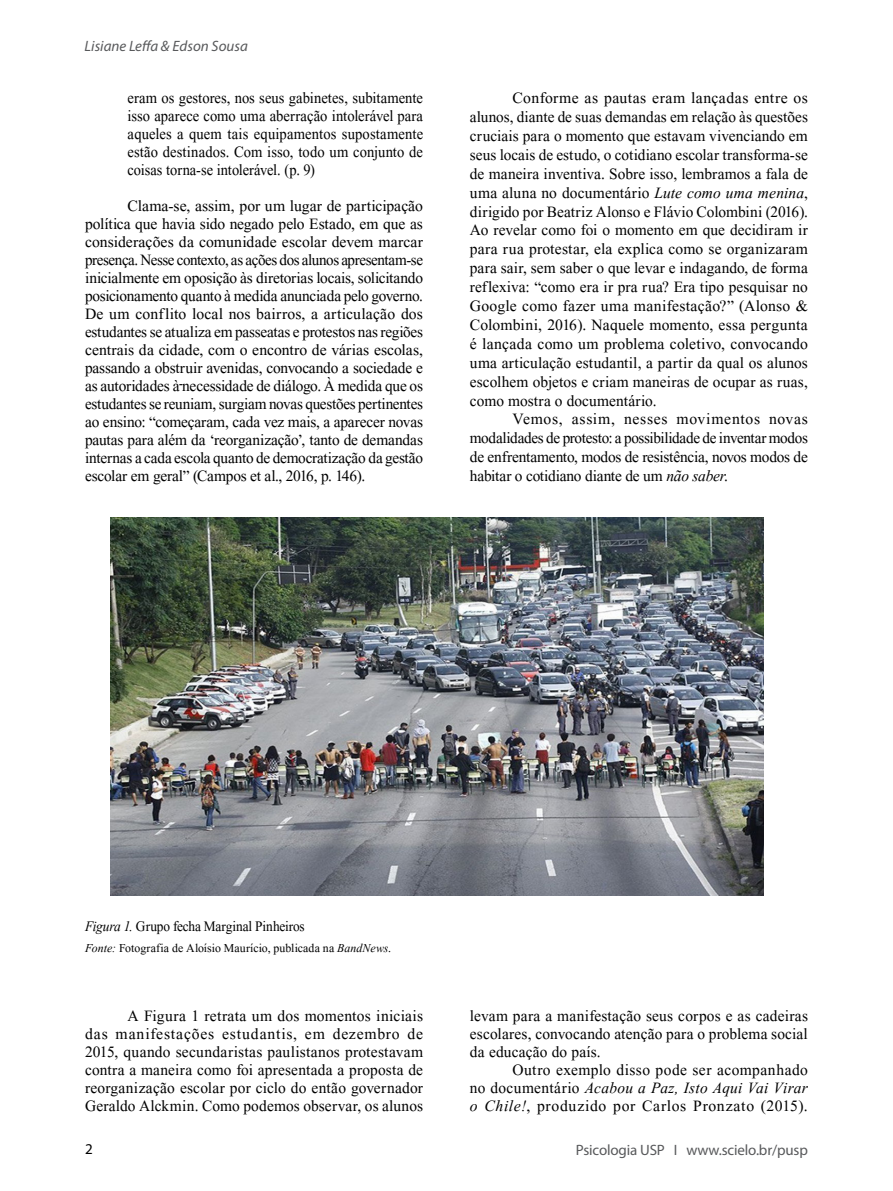
<style>
.page{position:relative;width:893px;height:1191px;background:#fff}
.page>*{position:absolute;margin:0;border:0;box-sizing:border-box;transform-origin:0 0}
.t1{font:19.5px/18px "Aparajita";letter-spacing:.005em;color:#000;text-align:justify}
.t2{font:19.5px/18px "Aparajita";letter-spacing:.005em;color:#000;text-align:justify;scale:.93 1}
.t3{font:18px "Aparajita";letter-spacing:-.005em;color:#000;scale:.92 1}
.t4{font:15px "Aparajita";letter-spacing:.005em;color:#000}
.t5{font:15px "Myriad Pro";letter-spacing:-.01em;color:#58595b}
.t6{font:italic 15px "Myriad Pro";color:#58595b}
.t7{font:15px "Myriad Pro";color:#000}
.s1{font-style:italic}
</style>
<div class="page">
<img style="left:110px;top:517px;width:653px;height:378px">
<p class="t6" style="left:85px;top:36px;width:165px">Lisiane Leffa &amp; Edson Sousa</p>
<p class="t2" style="left:128px;top:90px;width:319px">eram os gestores, nos seus gabinetes, subitamente isso aparece como uma aberração intolerável para aqueles a quem tais equipamentos supostamente estão destinados. Com isso, todo um conjunto de coisas torna-se intolerável. (p. 9)</p>
<p class="t1" style="left:85px;top:198px;width:340px;text-indent:43px">Clama-se, assim, por um lugar de participação política que havia sido negado pelo Estado, em que as considerações da comunidade escolar devem marcar presença. Nesse contexto, as ações dos alunos apresentam-se inicialmente em oposição às diretorias locais, solicitando posicionamento quanto à medida anunciada pelo governo.<br>De um conflito local nos bairros, a articulação dos estudantes se atualiza em passeatas e protestos nas regiões centrais da cidade, com o encontro de várias escolas, passando a obstruir avenidas, convocando a sociedade e as autoridades à necessidade de diálogo. À medida que os estudantes se reuniam, surgiam novas questões pertinentes ao ensino: “começaram, cada vez mais, a aparecer novas pautas para além da ‘reorganização’, tanto de demandas internas a cada escola quanto de democratização da gestão escolar em geral” (Campos et al., 2016, p. 146).</p>
<p class="t1" style="left:470px;top:89px;width:340px;line-height:18.9px;text-indent:43px">Conforme as pautas eram lançadas entre os alunos, diante de suas demandas em relação às questões cruciais para o momento que estavam vivenciando em seus locais de estudo, o cotidiano escolar transforma-se de maneira inventiva. Sobre isso, lembramos a fala de uma aluna no documentário <span class="s1">Lute como uma menina</span>, dirigido por Beatriz Alonso e Flávio Colombini (2016).<br>Ao revelar como foi o momento em que decidiram ir para rua protestar, ela explica como se organizaram para sair, sem saber o que levar e indagando, de forma reflexiva: “como era ir pra rua? Era tipo pesquisar no Google como fazer uma manifestação?” (Alonso &amp; Colombini, 2016). Naquele momento, essa pergunta é lançada como um problema coletivo, convocando uma articulação estudantil, a partir da qual os alunos escolhem objetos e criam maneiras de ocupar as ruas, como mostra o documentário.</p>
<p class="t1" style="left:470px;top:410px;width:340px;line-height:18.9px;text-indent:43px">Vemos, assim, nesses movimentos novas modalidades de protesto: a possibilidade de inventar modos de enfrentamento, modos de resistência, novos modos de habitar o cotidiano diante de um <span class="s1">não saber</span>.</p>
<p class="t3" style="left:85px;top:915px;width:240px"><span class="s1">Figura 1.</span> Grupo fecha Marginal Pinheiros</p>
<p class="t4" style="left:85px;top:939px;width:308px"><span class="s1">Fonte:</span> Fotografia de Aloísio Maurício, publicada na <span class="s1">BandNews</span>.</p>
<p class="t1" style="left:85px;top:1008px;width:340px;text-indent:43px">A Figura 1 retrata um dos momentos iniciais das manifestações estudantis, em dezembro de 2015, quando secundaristas paulistanos protestavam contra a maneira como foi apresentada a proposta de reorganização escolar por ciclo do então governador Geraldo Alckmin. Como podemos observar, os alunos</p>
<p class="t1" style="left:470px;top:1008px;width:340px">levam para a manifestação seus corpos e as cadeiras escolares, convocando atenção para o problema social da educação do país.</p>
<p class="t1" style="left:470px;top:1062px;width:340px;text-indent:43px">Outro exemplo disso pode ser acompanhado no documentário <span class="s1">Acabou a Paz, Isto Aqui Vai Virar o Chile!</span>, produzido por Carlos Pronzato (2015).</p>
<p class="t7" style="left:85px;top:1139px;width:9px">2</p>
<p class="t5" style="left:576px;top:1140px;width:234px">Psicologia USP I www.scielo.br/pusp</p>
</div>
